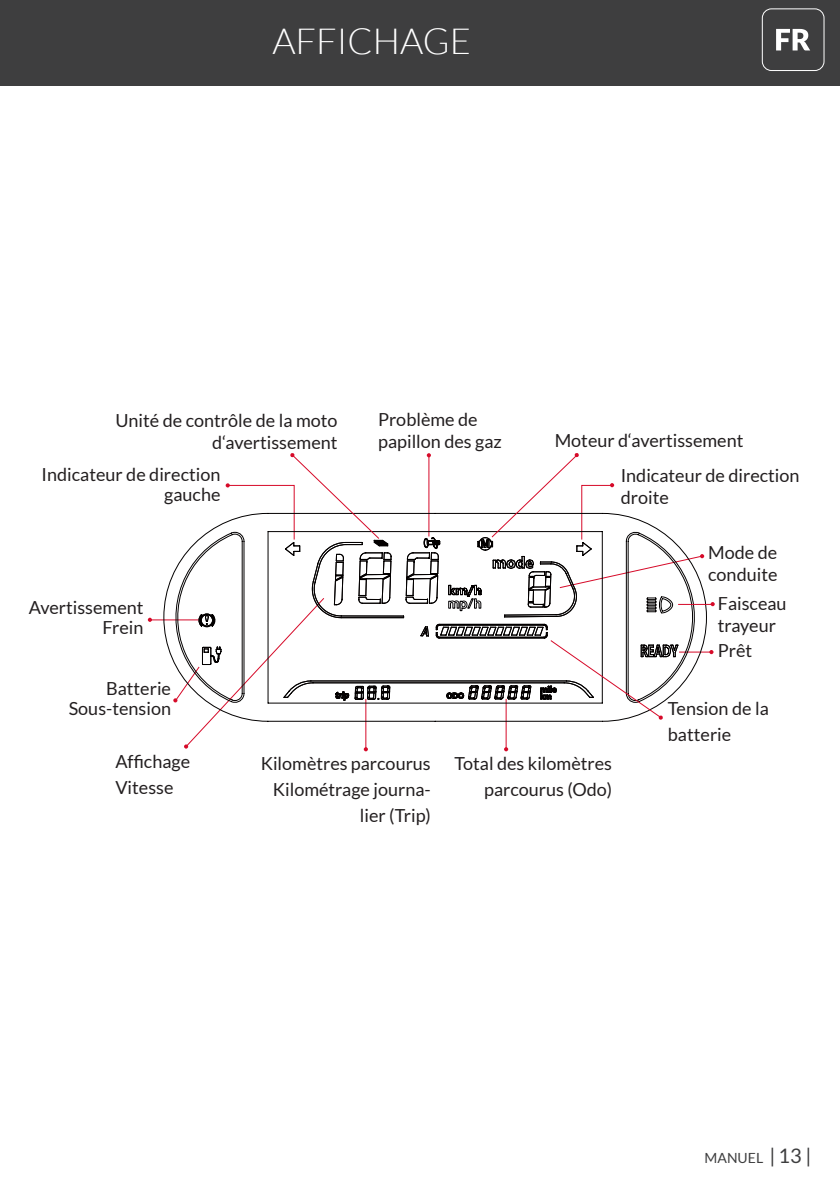
<style>
.page{position:relative;width:840px;height:1191px;background:#fff}
.page>*{position:absolute;margin:0;border:0;box-sizing:border-box;transform-origin:0 0}
.t1{font:300 36px "Lato";color:#fff}
.t2{font:18px/26px "Lato";color:#231f20;text-align:right}
.t3{font:14px "Lato";color:#3e3e3f}
.s1{font-size:20px}
</style>
<div class="page">
<div style="left:0;top:0;width:839px;height:85px;background:#3e3e3f"></div>
<div style="left:761px;top:9px;width:62px;height:62px;border:1px solid #fff;border-radius:9px"></div>
<svg style="left:776px;top:29px;width:33px;height:21px"></svg>
<hr style="left:678px;top:651px;width:32px;height:1px;background:#d60a29">
<hr style="left:150px;top:619px;width:51px;height:1px;background:#d60a29">
<svg style="left:148px;top:617px;width:4px;height:5px"></svg>
<svg style="left:709px;top:650px;width:4px;height:4px"></svg>
<svg style="left:173px;top:453px;width:530px;height:298px"></svg>
<hr style="left:677px;top:604px;width:36px;height:1px;background:#d60a29">
<h1 class="t1" style="left:272px;top:22px;width:200px">AFFICHAGE</h1>
<p class="t2" style="left:115px;top:410px;width:223px;line-height:21.6px">Unité de contrôle de la moto d‘avertissement</p>
<p class="t2" style="left:378px;top:408px;width:125px;line-height:21.6px;text-align:left">Problème de papillon des gaz</p>
<p class="t2" style="left:554px;top:427px;width:190px">Moteur d‘avertissement</p>
<p class="t2" style="left:42px;top:464px;width:180px;line-height:20px">Indicateur de direction gauche</p>
<p class="t2" style="left:620px;top:464px;width:180px;line-height:22px;text-align:left">Indicateur de direction droite</p>
<p class="t2" style="left:29px;top:597px;width:116px;line-height:20px">Avertissement<br>Frein</p>
<p class="t2" style="left:69px;top:678px;width:104px;line-height:20px">Batterie<br>Sous-tension</p>
<p class="t2" style="left:115px;top:748px;width:76px;text-align:left">Affichage<br>Vitesse</p>
<p class="t2" style="left:260px;top:750px;width:171px">Kilomètres parcourus<br>Kilométrage journa&shy;lier (Trip)</p>
<p class="t2" style="left:454px;top:750px;width:159px">Total des kilomètres parcourus (Odo)</p>
<p class="t2" style="left:707px;top:541px;width:71px;line-height:21.6px;text-align:left">Mode de conduite</p>
<p class="t2" style="left:717px;top:593px;width:70px;line-height:21.6px;text-align:left">Faisceau trayeur</p>
<p class="t2" style="left:717px;top:637px;width:36px">Prêt</p>
<p class="t2" style="left:667px;top:695px;width:102px;text-align:left">Tension de la batterie</p>
<p class="t3" style="left:704px;top:1149px;width:108px">MANUEL <span class="s1">| 13 |</span></p>
</div>
